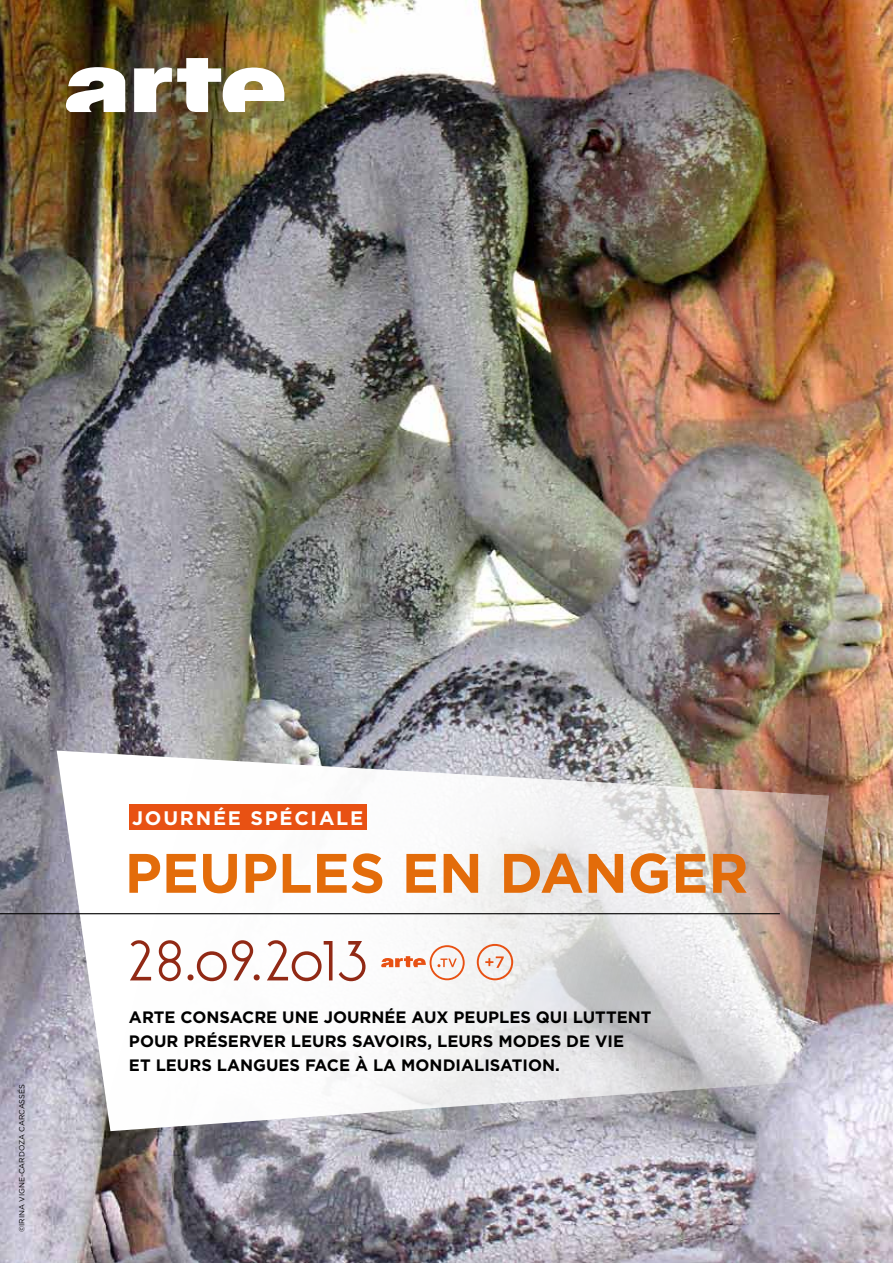
<style>
.page{position:relative;width:893px;height:1263px;background:#fff}
.page>*{position:absolute;margin:0;border:0;box-sizing:border-box;transform-origin:0 0}
.t1{font:700 55.5px "Gotham";color:#e36c0a}
.t2{font:54px "Oksana MOD";letter-spacing:-.03em;color:#912915}
.t3{font:700 19.65px "Gotham";letter-spacing:.09em;color:#fff}
.t4{font:700 16.5px/24px "Gotham";color:#000}
.t5{font:7.5px "Gotham";color:#000}
</style>
<div class="page">
<img style="left:0;top:0;width:893px;height:1263px">
<img style="left:66px;top:58px;width:224px;height:54px">
<svg style="left:57px;top:750px;width:772px;height:381px"></svg>
<hr style="left:0;top:913px;width:780px;height:1px;background:#000">
<div style="left:129px;top:804px;width:237px;height:26px;background:#e85113"></div>
<svg style="left:381px;top:945px;width:84px;height:35px"></svg>
<svg style="left:477px;top:944px;width:36px;height:36px"></svg>
<p class="t5" style="left:17px;top:1232px;width:149px;rotate:-90deg">©Iri na Vi gne-Cardoza Carcassés</p>
<p class="t3" style="left:132px;top:804px;width:233px">JOURNÉE SPÉCIALE</p>
<h1 class="t1" style="left:125px;top:836px;width:625px">PEUPLES EN DANGER</h1>
<h2 class="t2" style="left:125px;top:918px;width:245px">28.09.2013</h2>
<p class="t4" style="left:129px;top:1005px;width:520px">ARTE CONSACRE UNE JOURNÉE AUX PEUPLES QUI LUTTENT<br>POUR PRÉSERVER LEURS SAVOIRS, LEURS MODES DE VIE<br>ET LEURS LANGUES FACE À LA MONDIALISATION.</p>
</div>
